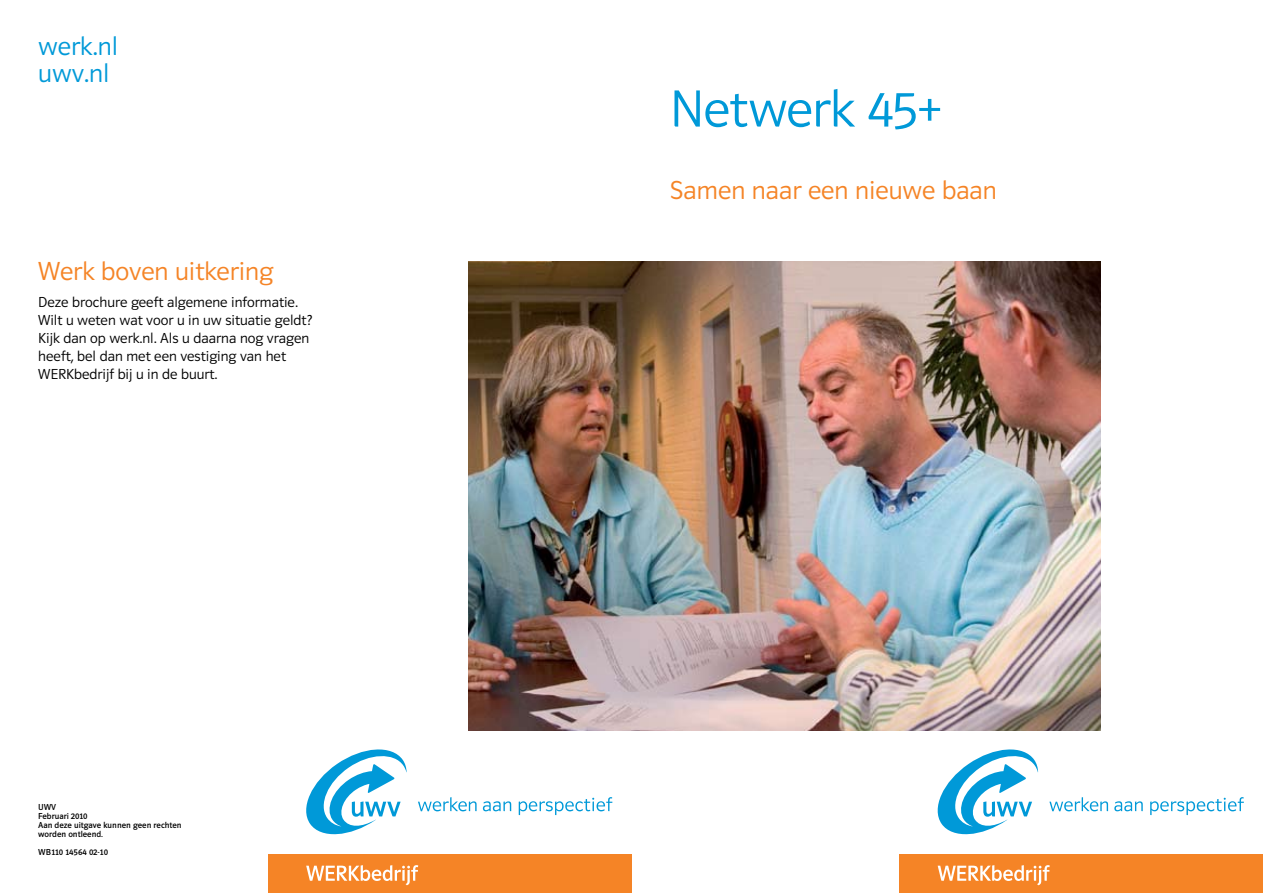
<style>
.page{position:relative;width:1263px;height:893px;background:#fff}
.page>*{position:absolute;margin:0;border:0;box-sizing:border-box;transform-origin:0 0}
.t1{font:300 54px "UWV Sans 2010";letter-spacing:-.01em;color:#0099d8}
.t2{font:300 27px "UWV Sans 2010";color:#f58426}
.t3{font:300 27px/27px "UWV Sans 2010";color:#0099d8}
.t4{font:300 15px/18px "UWV Sans 2010";color:#000}
.t5{font:9px/9px "UWV Sans 2010";color:#000}
</style>
<div class="page">
<img style="left:469px;top:261px;width:631px;height:469px">
<div style="left:268px;top:855px;width:363px;height:38px;background:#f58426"></div>
<svg style="left:306px;top:865px;width:112px;height:20px"></svg>
<svg style="left:306px;top:749px;width:101px;height:86px"></svg>
<svg style="left:418px;top:797px;width:59px;height:14px"></svg>
<svg style="left:483px;top:801px;width:28px;height:10px"></svg>
<svg style="left:519px;top:797px;width:93px;height:18px"></svg>
<div style="left:899px;top:855px;width:364px;height:38px;background:#f58426"></div>
<svg style="left:938px;top:865px;width:112px;height:20px"></svg>
<svg style="left:937px;top:749px;width:101px;height:86px"></svg>
<svg style="left:1049px;top:797px;width:59px;height:14px"></svg>
<svg style="left:1114px;top:801px;width:29px;height:10px"></svg>
<svg style="left:1150px;top:797px;width:94px;height:18px"></svg>
<h2 class="t3" style="left:38px;top:32px;width:81px">werk.nl uwv.nl</h2>
<h2 class="t2" style="left:38px;top:257px;width:237px">Werk boven uitkering</h2>
<p class="t4" style="left:38px;top:293px;width:275px">Deze brochure geeft algemene informatie.<br>Wilt u weten wat voor u in uw situatie geldt?<br>Kijk dan op werk.nl. Als u daarna nog vragen heeft, bel dan met een vestiging van het WERKbedrijf bij u in de buurt.</p>
<p class="t5" style="left:38px;top:802px;width:145px">UWV<br>Februari 2010<br>Aan deze uitgave kunnen geen rechten worden ontleend.</p>
<p class="t5" style="left:38px;top:847px;width:71px">WB110 14564 02-10</p>
<h1 class="t1" style="left:670px;top:81px;width:274px">Netwerk 45+</h1>
<h2 class="t2" style="left:670px;top:176px;width:329px">Samen naar een nieuwe baan</h2>
</div>
